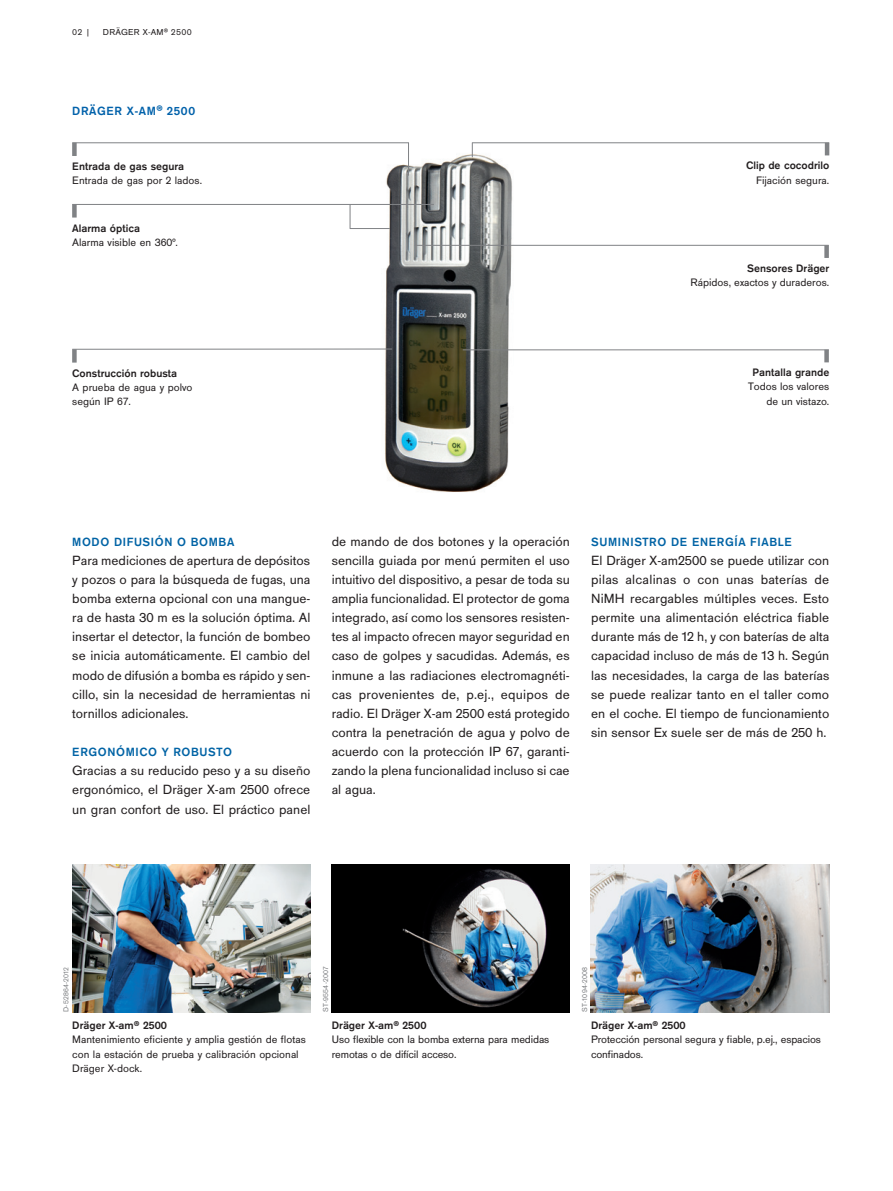
<style>
.page{position:relative;width:893px;height:1191px;background:#fff}
.page>*{position:absolute;margin:0;border:0;box-sizing:border-box;transform-origin:0 0}
._03_Fließtext_9_25_1{font:13.8px/19.2px "Draeger San";color:#231f20;text-align:justify}
._07_Zwischenüberschr{font:13.8px/19.2px "Draeger San";color:#231f20;text-align:justify}
.Zwischenueberschrift{font:700 12.3px "Draeger San";letter-spacing:.05em;color:#0063a5}
._03_Fließtext_9_25_1-2{font:700 12.3px "Draeger San";letter-spacing:.05em;color:#0063a5}
.Subheading_1{font:700 12.3px "Draeger San";letter-spacing:.05em;color:#0161aa}
._05_BU_7_5_9_5{font:11.25px/14.2px "Draeger San";color:#231f20}
._05_BU_7_5_9_5-2{font:700 11.25px "Draeger San";color:#231f20}
.Box_body_7_5pt{font:11.25px/14.2px "Draeger San";color:#231f20;text-align:right}
.BU_7_5__auf_9_5{font:700 11.25px "Draeger San";color:#231f20}
.Box_body_7_5pt-2{font:700 11.25px "Draeger San";color:#231f20}
.t1{font:9px "Draeger San Tab";letter-spacing:.025em;color:#231f20}
.Bildnummer_60__schwa{font:7.5px "Draeger San";letter-spacing:.025em;color:#808285}
.s1{font-size:9.9px}
.s2{font-size:9px}
</style>
<div class="page">
<div style="left:72px;top:349px;width:5px;height:13px;background:#808285"></div>
<img style="left:307px;top:142px;width:300px;height:350px">
<img style="left:72px;top:864px;width:238px;height:148px">
<img style="left:332px;top:864px;width:238px;height:148px">
<div style="left:72px;top:143px;width:5px;height:13px;background:#808285"></div>
<hr style="left:408px;top:142px;width:1px;height:34px;background:#808285">
<svg style="left:350px;top:205px;width:1px;height:23px"></svg>
<hr style="left:350px;top:228px;width:40px;height:1px;background:#808285">
<div style="left:72px;top:204px;width:5px;height:13px;background:#808285"></div>
<hr style="left:72px;top:204px;width:362px;height:1px;background:#808285">
<hr style="left:472px;top:142px;width:357px;height:1px;background:#808285">
<hr style="left:825px;top:143px;width:4px;height:12px;background:#808285">
<hr style="left:415px;top:245px;width:414px;height:1px;background:#808285">
<div style="left:824px;top:245px;width:5px;height:13px;background:#808285"></div>
<hr style="left:463px;top:349px;width:366px;height:1px;background:#808285">
<div style="left:824px;top:350px;width:5px;height:12px;background:#808285"></div>
<hr style="left:72px;top:142px;width:337px;height:1px;background:#808285">
<img style="left:591px;top:864px;width:238px;height:148px">
<hr style="left:72px;top:349px;width:320px;height:1px;background:#808285">
<svg style="left:472px;top:142px;width:1px;height:15px"></svg>
<p class="t1" style="left:72px;top:28px;width:20px">02 |</p>
<p class="t1" style="left:103px;top:28px;width:90px">DRÄGER X-AM<sup>®</sup> 2500</p>
<p class="Subheading_1" style="left:72px;top:104px;width:124px">DRÄGER X-AM<span class="s1">®</span> 2500</p>
<p class="_05_BU_7_5_9_5-2" style="left:72px;top:160px;width:113px">Entrada de gas segura</p>
<p class="_05_BU_7_5_9_5" style="left:72px;top:173px;width:131px">Entrada de gas por 2 lados.</p>
<p class="_05_BU_7_5_9_5-2" style="left:72px;top:221px;width:69px">Alarma óptica</p>
<p class="_05_BU_7_5_9_5" style="left:72px;top:235px;width:107px">Alarma visible en 360°.</p>
<p class="_05_BU_7_5_9_5-2" style="left:72px;top:366px;width:106px">Construcción robusta</p>
<p class="_05_BU_7_5_9_5" style="left:72px;top:380px;width:122px">A prueba de agua y polvo según IP 67.</p>
<p class="_05_BU_7_5_9_5-2" style="left:746px;top:159px;width:85px">Clip de cocodrilo</p>
<p class="_05_BU_7_5_9_5" style="left:756px;top:173px;width:75px">Fijación segura.</p>
<p class="Box_body_7_5pt-2" style="left:747px;top:262px;width:84px">Sensores Dräger</p>
<p class="Box_body_7_5pt" style="left:690px;top:275px;width:140px">Rápidos, exactos y duraderos.</p>
<p class="Box_body_7_5pt-2" style="left:753px;top:366px;width:78px">Pantalla grande</p>
<p class="Box_body_7_5pt" style="left:748px;top:380px;width:83px">Todos los valores de un vistazo.</p>
<p class="Zwischenueberschrift" style="left:72px;top:534px;width:164px">MODO DIFUSIÓN O BOMBA</p>
<p class="_07_Zwischenüberschr" style="left:72px;top:550px;width:240px">Para mediciones de apertura de depósitos y pozos o para la búsqueda de fugas, una bomba externa opcional con una mangue&shy;ra de hasta 30 m es la solución óptima. Al insertar el detector, la función de bombeo se inicia automáticamente. El cambio del modo de difusión a bomba es rápido y sen&shy;cillo, sin la necesidad de herramientas ni tornillos adicionales.</p>
<p class="Zwischenueberschrift" style="left:72px;top:745px;width:161px">ERGONÓMICO Y ROBUSTO</p>
<p class="_03_Fließtext_9_25_1" style="left:72px;top:761px;width:240px">Gracias a su reducido peso y a su diseño ergonómico, el Dräger X-am 2500 ofrece un gran confort de uso. El práctico panel</p>
<p class="_03_Fließtext_9_25_1" style="left:332px;top:531px;width:240px">de mando de dos botones y la operación sencilla guiada por menú permiten el uso intuitivo del dispositivo, a pesar de toda su amplia funcionalidad. El protector de goma integrado, así como los sensores resisten&shy;tes al impacto ofrecen mayor seguridad en caso de golpes y sacudidas. Además, es inmune a las radiaciones electromagnéti&shy;cas provenientes de, p.ej., equipos de radio. El Dräger X-am 2500 está protegido contra la penetración de agua y polvo de acuerdo con la protección IP 67, garanti&shy;zando la plena funcionalidad incluso si cae al agua.</p>
<p class="_03_Fließtext_9_25_1-2" style="left:591px;top:534px;width:202px">SUMINISTRO DE ENERGÍA FIABLE</p>
<p class="_03_Fließtext_9_25_1" style="left:591px;top:550px;width:240px">El Dräger X-am2500 se puede utilizar con pilas alcalinas o con unas baterías de NiMH recargables múltiples veces. Esto permite una alimentación eléctrica fiable durante más de 12 h, y con baterías de alta capacidad incluso de más de 13 h. Según las necesidades, la carga de las baterías se puede realizar tanto en el taller como en el coche. El tiempo de funcionamiento sin sensor Ex suele ser de más de 250 h.</p>
<p class="Bildnummer_60__schwa" style="left:62px;top:1012px;width:46px;rotate:-90deg">D-52864-2012</p>
<p class="BU_7_5__auf_9_5" style="left:72px;top:1019px;width:96px">Dräger X-am<span class="s2">®</span> 2500</p>
<p class="_05_BU_7_5_9_5" style="left:72px;top:1032px;width:235px">Mantenimiento eficiente y amplia gestión de flotas con la estación de prueba y calibración opcional<br>Dräger X-dock.</p>
<p class="Bildnummer_60__schwa" style="left:321px;top:1012px;width:47px;rotate:-90deg">ST-9554-2007</p>
<p class="BU_7_5__auf_9_5" style="left:332px;top:1019px;width:96px">Dräger X-am<span class="s2">®</span> 2500</p>
<p class="_05_BU_7_5_9_5" style="left:332px;top:1032px;width:219px">Uso flexible con la bomba externa para medidas remotas o de difícil acceso.</p>
<p class="Bildnummer_60__schwa" style="left:581px;top:1012px;width:46px;rotate:-90deg">ST-1094-2008</p>
<p class="BU_7_5__auf_9_5" style="left:591px;top:1019px;width:96px">Dräger X-am<span class="s2">®</span> 2500</p>
<p class="_05_BU_7_5_9_5" style="left:591px;top:1032px;width:231px">Protección personal segura y fiable, p.ej., espacios confinados.</p>
</div>
